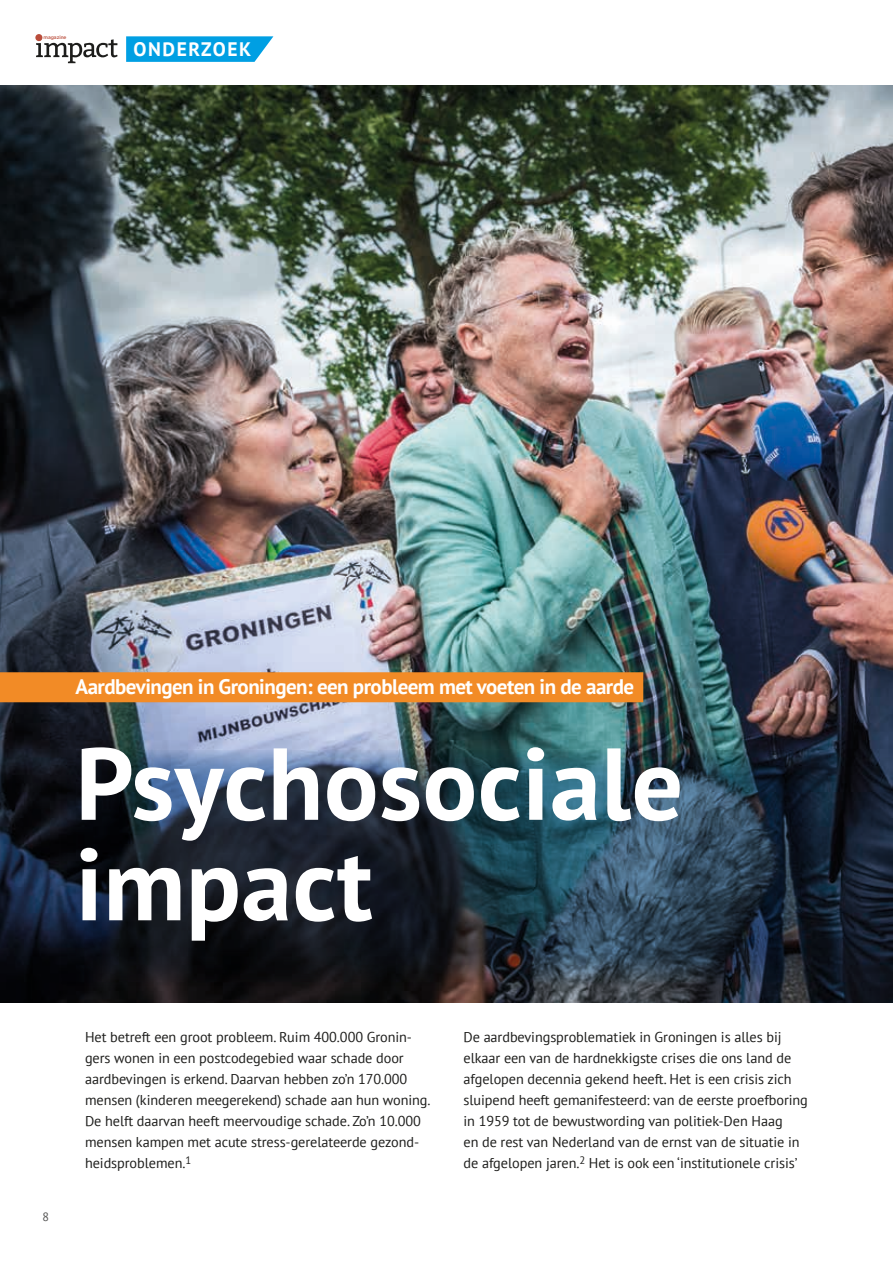
<style>
.page{position:relative;width:893px;height:1263px;background:#fff}
.page>*{position:absolute;margin:0;border:0;box-sizing:border-box;transform-origin:0 0}
.t1{font:700 102px/100.5px "PT Sans";letter-spacing:.005em;color:#fff}
.t2{font:700 21px "PT Sans";letter-spacing:-.025em;color:#fff}
.t3{font:700 19.5px "PT Sans";letter-spacing:.08em;color:#fff}
.t4{font:14.25px/21px "PT Sans";letter-spacing:-.005em;color:#1d1d1b}
.t5{font:12px "PT Sans";color:#575756}
.t6{font:500 4.8px "Gotham";letter-spacing:-.025em;color:#ba4d3b}
</style>
<div class="page">
<img style="left:0;top:85px;width:893px;height:918px">
<svg style="left:126px;top:36px;width:147px;height:26px;background:#14a6e5"></svg>
<svg style="left:36px;top:37px;width:82px;height:26px"></svg>
<div style="left:35px;top:34px;width:7px;height:7px;background:#ba4d3b;border-radius:50%"></div>
<svg style="left:62px;top:750px;width:746px;height:235px;background:#223341"></svg>
<div style="left:0;top:672px;width:643px;height:30px;background:#f28b26"></div>
<p class="t6" style="left:44px;top:34px;width:24px">magazine</p>
<h3 class="t3" style="left:134px;top:36px;width:117px">onderzoek</h3>
<h2 class="t2" style="left:76px;top:672px;width:560px">Aardbevingen in Groningen: een probleem met voeten in de aarde</h2>
<h1 class="t1" style="left:76px;top:732px;width:609px">Psychosociale impact</h1>
<p class="t5" style="left:43px;top:1209px;width:8px">8</p>
<p class="t4" style="left:85px;top:1026px;width:347px">Het betreft een groot probleem. Ruim 400.000 Gronin&shy;gers wonen in een postcodegebied waar schade door aardbevingen is erkend. Daarvan hebben zo’n 170.000 mensen (kinderen meegerekend) schade aan hun woning.<br>De helft daarvan heeft meervoudige schade. Zo’n 10.000 mensen kampen met acute stress-gerelateerde gezond&shy;heidsproblemen.<sup>1</sup></p>
<p class="t4" style="left:463px;top:1026px;width:346px">De aardbevingsproblematiek in Groningen is alles bij elkaar een van de hardnekkigste crises die ons land de afgelopen decennia gekend heeft. Het is een crisis zich sluipend heeft gemanifesteerd: van de eerste proefboring in 1959 tot de bewustwording van politiek-Den Haag<br>en de rest van Nederland van de ernst van de situatie in de afgelopen jaren.<sup>2</sup> Het is ook een ‘institutionele crisis’</p>
</div>
